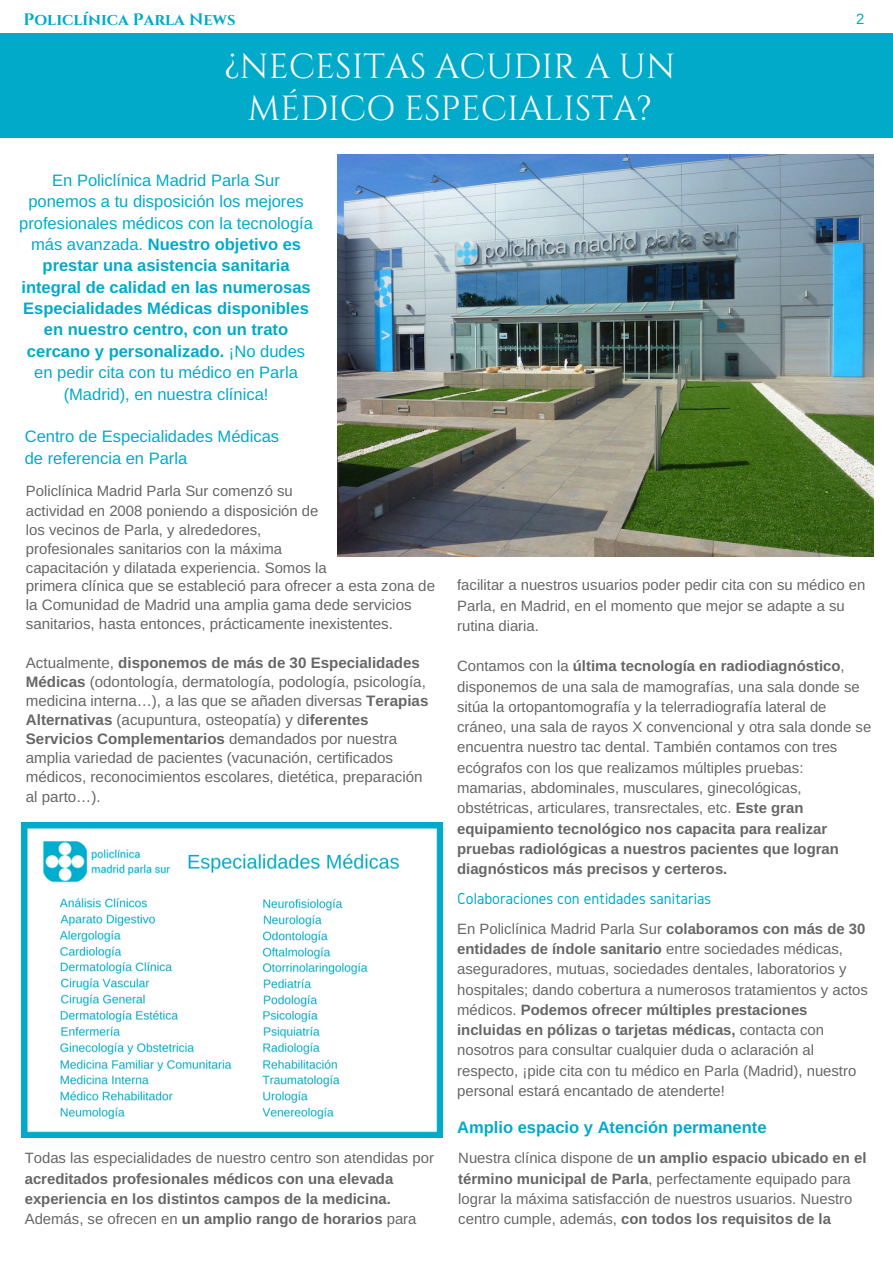
<style>
.page{position:relative;width:893px;height:1263px;background:#fff}
.page>*{position:absolute;margin:0;border:0;box-sizing:border-box;transform-origin:0 0}
.t1{font:34.8px/41.7px "Cinzel";color:#fff;text-align:center}
.t2{font:16.5px/21.5px "Arimo";color:#01aac9}
.t3{font:16.5px "Gidole";color:#01aac9}
.t4{font:700 16.5px "Arimo";color:#01aac9}
.t5{font:700 16.5px "Cinzel";color:#01aac9}
.t6{font:15.15px/19.2px "Arimo";color:#666}
.t7{font:14.85px/20.2px "Arimo";color:#666}
.t8{font:700 14.85px/20.2px "Arimo";color:#666}
.t9{font:14.85px "Arimo";color:#01aac9}
.s1{font-weight:700}
.s2{font-family:"Liberation Sans"}
.s3{font-weight:400}
</style>
<div class="page">
<div style="left:0;top:33px;width:893px;height:105px;background:#01aac9"></div>
<img style="left:338px;top:154px;width:536px;height:402px">
<img style="left:21px;top:822px;width:421px;height:315px">
<p class="t5" style="left:24px;top:9px;width:213px">Policlínica Parla News</p>
<p class="t9" style="left:856px;top:10px;width:10px">2</p>
<h1 class="t1" style="left:224px;top:47px;width:452px">¿NECESITAS ACUDIR A UN<br>MÉDICO ESPECIALISTA?</h1>
<p class="t2" style="left:19px;top:169px;width:295px;text-align:center">En Policlínica Madrid Parla Sur ponemos a tu disposición los mejores profesionales médicos con la tecnología más avanzada. <span class="s1">Nuestro objetivo es prestar una asistencia sanitaria integral de calidad en las numerosas Especialidades Médicas disponibles en nuestro centro, con un trato cercano y personalizado.</span> ¡No dudes en pedir cita con tu médico en Parla (Madrid), en nuestra clínica!</p>
<p class="t2" style="left:25px;top:425px;width:256px;line-height:22.5px">Centro de Especialidades Médicas de referencia en Parla</p>
<p class="t7" style="left:26px;top:482px;width:302px;line-height:19.2px">Policlínica Madrid Parla Sur comenzó su actividad en 2008 poniendo a disposición de los vecinos de Parla, y alrededores, profesionales sanitarios con la máxima capacitación y dilatada experiencia. Somos la</p>
<p class="t6" style="left:26px;top:576px;width:411px">primera clínica que se estableció para ofrecer a esta zona de la Comunidad de Madrid una amplia gama dede servicios sanitarios, hasta entonces, prácticamente inexistentes.</p>
<p class="t6" style="left:26px;top:653px;width:404px">Actualmente, <span class="s1">disponemos de más de 30 Especialidades Médicas</span> (odontología, dermatología, podología, psicología, medicina interna<span class="s2">…</span>), a las que se añaden diversas <span class="s1">Terapias Alternativas</span> (acupuntura, osteopatía) y d<span class="s1">iferentes Servicios Complementarios</span> demandados por nuestra amplia variedad de pacientes (vacunación, certificados médicos, reconocimientos escolares, dietética, preparación al parto<span class="s2">…</span>).</p>
<p class="t7" style="left:25px;top:1148px;width:411px">Todas las especialidades de nuestro centro son atendidas por</p>
<p class="t8" style="left:25px;top:1168px;width:393px">acreditados profesionales médicos con una elevada experiencia en los distintos campos de la medicina.<br><span class="s3">Además, se ofrecen en</span> un amplio rango de horarios <span class="s3">para</span></p>
<p class="t7" style="left:457px;top:575px;width:410px">facilitar a nuestros usuarios poder pedir cita con su médico en<br>Parla, en Madrid, en el momento que mejor se adapte a su rutina diaria.</p>
<p class="t7" style="left:457px;top:656px;width:416px">Contamos con la <span class="s1">última tecnología en radiodiagnóstico</span>, disponemos de una sala de mamografías, una sala donde se sitúa la ortopantomografía y la telerradiografía lateral de cráneo, una sala de rayos X convencional y otra sala donde se encuentra nuestro tac dental. También contamos con tres ecógrafos con los que realizamos múltiples pruebas: mamarias, abdominales, musculares, ginecológicas, obstétricas, articulares, transrectales, etc. <span class="s1">Este gran equipamiento tecnológico nos capacita para realizar pruebas radiológicas a nuestros pacientes que logran diagnósticos más precisos y certeros.</span></p>
<p class="t3" style="left:457px;top:890px;width:256px">Colaboraciones con entidades sanitarias</p>
<p class="t7" style="left:457px;top:918px;width:412px">En Policlínica Madrid Parla Sur <span class="s1">colaboramos con más de 30 entidades de índole sanitario</span> entre sociedades médicas, aseguradores, mutuas, sociedades dentales, laboratorios y hospitales; dando cobertura a numerosos tratamientos y actos médicos. <span class="s1">Podemos ofrecer múltiples prestaciones incluidas en pólizas o tarjetas médicas,</span> contacta con nosotros para consultar cualquier duda o aclaración al respecto, ¡pide cita con tu médico en Parla (Madrid), nuestro personal estará encantado de atenderte!</p>
<p class="t4" style="left:457px;top:1118px;width:311px">Amplio espacio y Atención permanente</p>
<p class="t7" style="left:458px;top:1148px;width:410px">Nuestra clínica dispone de <span class="s1">un amplio espacio ubicado en el término municipal de Parla</span>, perfectamente equipado para lograr la máxima satisfacción de nuestros usuarios. Nuestro centro cumple, además, <span class="s1">con todos los requisitos de la</span></p>
</div>
